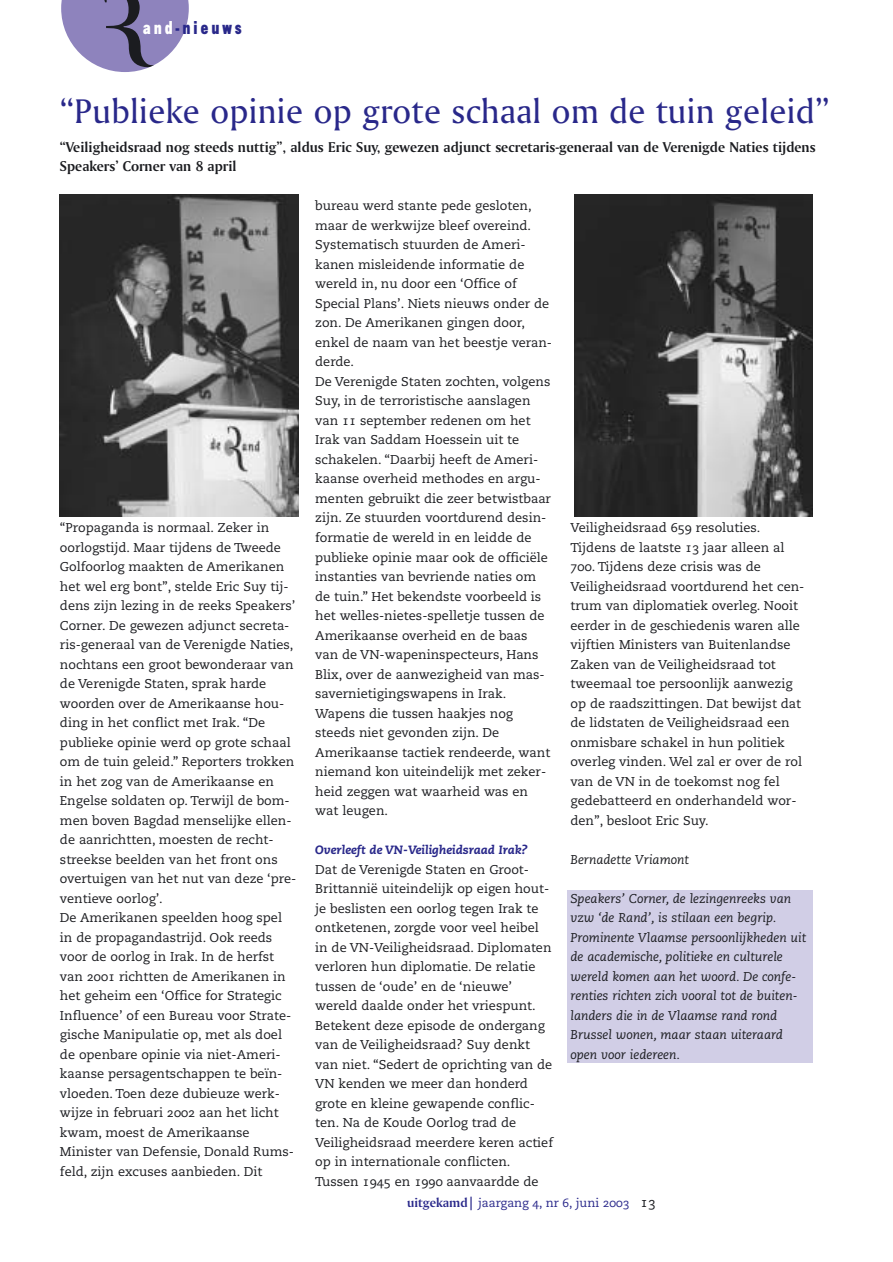
<style>
.page{position:relative;width:893px;height:1262px;background:#fff}
.page>*{position:absolute;margin:0;border:0;box-sizing:border-box;transform-origin:0 0}
.t1{font:36px "Amerigo BT Roman A";color:#29288a}
.t2{font:18px "Cg Gothic No 4";letter-spacing:.145em;color:#29288a}
.t3{font:15px/19.5px "Amerigo BT Bold A";color:#1b1c20}
.t4{font:12.75px/19.5px "Caecilia Roman Os F";color:#1b1c20}
.t5{font:12.75px/19.5px "Caecilia Italic Os F";color:#1b1c20}
.t6{font:12px "Caecilia Roman Os F";color:#29288a}
.t7{font:12px "Caecilia Heavy Italic Os F";color:#29288a}
.s1{color:#fff}
.s2{font-family:"Amerigo BT Bold A";font-size:13.5px}
.s3{font-size:13.5px;color:#1b1c20}
</style>
<div class="page">
<div style="left:567px;top:890px;width:245px;height:173px;background:#d1cee6"></div>
<svg style="left:61px;top:0;width:128px;height:72px"></svg>
<img style="left:60px;top:194px;width:238px;height:322px">
<img style="left:574px;top:194px;width:238px;height:322px">
<h2 class="t2" style="left:143px;top:22px;width:101px"><span class="s1">and</span>-nieuws</h2>
<h1 class="t1" style="left:60px;top:97px;width:770px">“Publieke opinie op grote schaal om de tuin geleid”</h1>
<p class="t3" style="left:60px;top:138px;width:757px">“Veiligheidsraad nog steeds nuttig”, aldus Eric Suy, gewezen adjunct secretaris-generaal van de Verenigde Naties tijdens<br>Speakers’ Corner van 8 april</p>
<p class="t4" style="left:60px;top:519px;width:238px">“Propaganda is normaal. Zeker in oorlogstijd. Maar tijdens de Tweede Golfoorlog maakten de Amerikanen het wel erg bont”, stelde Eric Suy tij&shy;dens zijn lezing in de reeks Speakers’ Corner. De gewezen adjunct secreta&shy;ris-generaal van de Verenigde Naties, nochtans een groot bewonderaar van de Verenigde Staten, sprak harde woorden over de Amerikaanse hou&shy;ding in het conflict met Irak. “De publieke opinie werd op grote schaal om de tuin geleid.” Reporters trokken in het zog van de Amerikaanse en Engelse soldaten op. Terwijl de bom&shy;men boven Bagdad menselijke ellen&shy;de aanrichtten, moesten de recht&shy;streekse beelden van het front ons overtuigen van het nut van deze ‘pre&shy;ventieve oorlog’.<br>De Amerikanen speelden hoog spel in de propagandastrijd. Ook reeds voor de oorlog in Irak. In de herfst van 2001 richtten de Amerikanen in het geheim een ‘Office for Strategic Influence’ of een Bureau voor Strate&shy;gische Manipulatie op, met als doel de openbare opinie via niet-Ameri&shy;kaanse persagentschappen te beïn&shy;vloeden. Toen deze dubieuze werk&shy;wijze in februari 2002 aan het licht kwam, moest de Amerikaanse Minister van Defensie, Donald Rums&shy;feld, zijn excuses aanbieden. Dit</p>
<p class="t4" style="left:315px;top:197px;width:238px">bureau werd stante pede gesloten, maar de werkwijze bleef overeind.<br>Systematisch stuurden de Ameri&shy;kanen misleidende informatie de wereld in, nu door een ‘Office of<br>Special Plans’. Niets nieuws onder de zon. De Amerikanen gingen door, enkel de naam van het beestje veran&shy;derde.<br>De Verenigde Staten zochten, volgens<br>Suy, in de terroristische aanslagen van 11 september redenen om het<br>Irak van Saddam Hoessein uit te schakelen. “Daarbij heeft de Ameri&shy;kaanse overheid methodes en argu&shy;menten gebruikt die zeer betwistbaar zijn. Ze stuurden voortdurend desin&shy;formatie de wereld in en leidde de publieke opinie maar ook de officiële instanties van bevriende naties om de tuin.” Het bekendste voorbeeld is het welles-nietes-spelletje tussen de<br>Amerikaanse overheid en de baas van de VN-wapeninspecteurs, Hans<br>Blix, over de aanwezigheid van mas&shy;savernietigingswapens in Irak.<br>Wapens die tussen haakjes nog steeds niet gevonden zijn. De<br>Amerikaanse tactiek rendeerde, want niemand kon uiteindelijk met zeker&shy;heid zeggen wat waarheid was en wat leugen.</p>
<p class="t7" style="left:315px;top:845px;width:214px">Overleeft de VN-Veiligheidsraad Irak?</p>
<p class="t4" style="left:315px;top:860px;width:239px">Dat de Verenigde Staten en Groot-Brittannië uiteindelijk op eigen hout&shy;je beslisten een oorlog tegen Irak te ontketenen, zorgde voor veel heibel in de VN-Veiligheidsraad. Diplomaten verloren hun diplomatie. De relatie tussen de ‘oude’ en de ‘nieuwe’ wereld daalde onder het vriespunt.<br>Betekent deze episode de ondergang van de Veiligheidsraad? Suy denkt van niet. “Sedert de oprichting van de VN kenden we meer dan honderd grote en kleine gewapende conflic&shy;ten. Na de Koude Oorlog trad de Veiligheidsraad meerdere keren actief op in internationale conflicten.<br>Tussen 1945 en 1990 aanvaardde de</p>
<p class="t4" style="left:570px;top:519px;width:235px">Veiligheidsraad 659 resoluties.<br>Tijdens de laatste 13 jaar alleen al 700. Tijdens deze crisis was de Veiligheidsraad voortdurend het cen&shy;trum van diplomatiek overleg. Nooit eerder in de geschiedenis waren alle vijftien Ministers van Buitenlandse Zaken van de Veiligheidsraad tot tweemaal toe persoonlijk aanwezig op de raadszittingen. Dat bewijst dat de lidstaten de Veiligheidsraad een onmisbare schakel in hun politiek overleg vinden. Wel zal er over de rol van de VN in de toekomst nog fel gedebatteerd en onderhandeld wor&shy;den”, besloot Eric Suy.</p>
<p class="t5" style="left:570px;top:850px;width:120px">Bernadette Vriamont</p>
<p class="t5" style="left:570px;top:889px;width:237px">Speakers’ Corner, de lezingenreeks van vzw ‘de Rand’, is stilaan een begrip.<br>Prominente Vlaamse persoonlijkheden uit de academische, politieke en culturele wereld komen aan het woord. De confe&shy;renties richten zich vooral tot de buiten&shy;landers die in de Vlaamse rand rond Brussel wonen, maar staan uiteraard open voor iedereen.</p>
<p class="t6" style="left:407px;top:1197px;width:250px"><span class="s2">uitgekamd|</span> jaargang 4, nr 6, juni 2003 <span class="s3">13</span></p>
</div>
